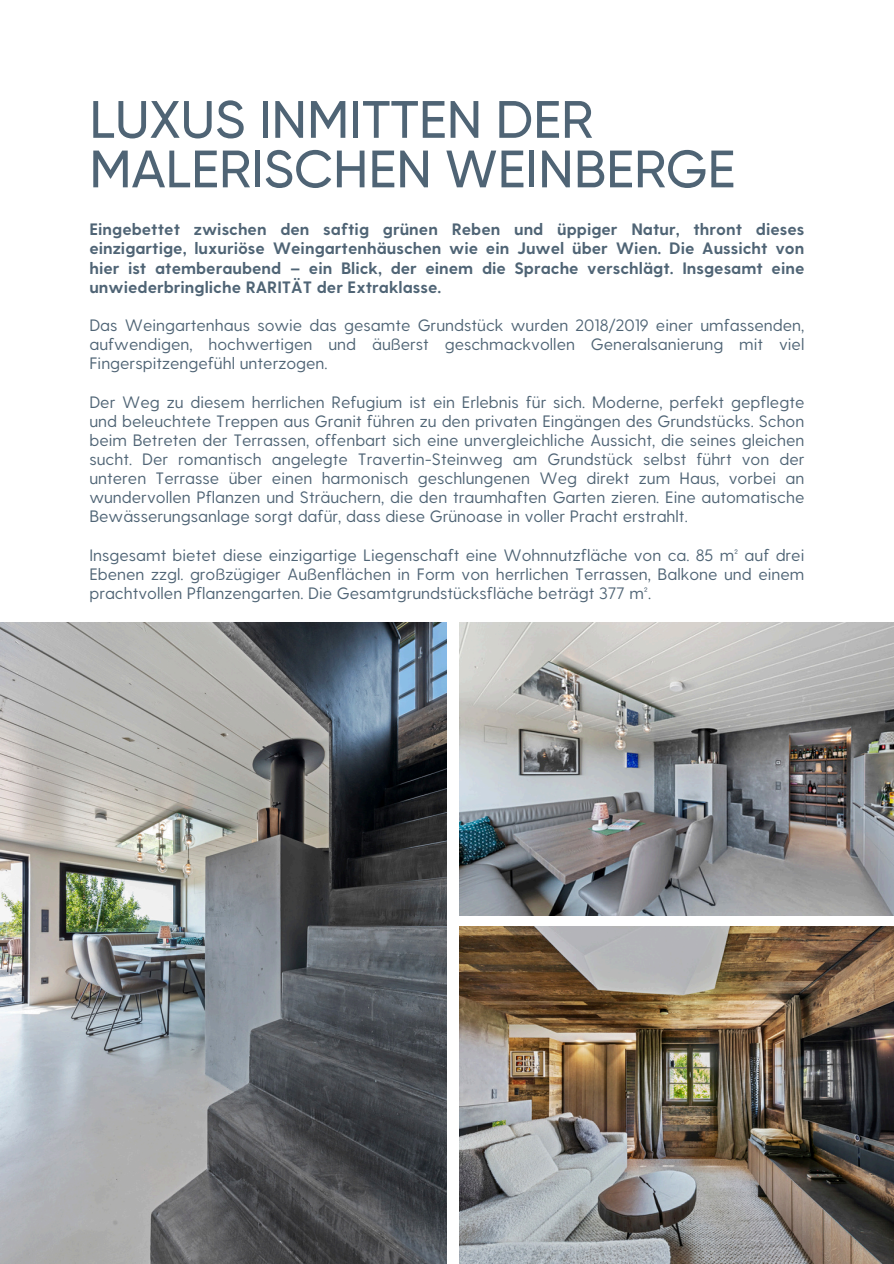
<style>
.page{position:relative;width:894px;height:1264px;background:#fff}
.page>*{position:absolute;margin:0;border:0;box-sizing:border-box;transform-origin:0 0}
.t1{font:500 52.5px/49.5px "Gilroy";color:#4f6475}
.t2{font:16.5px/19.2px "Greycliff CF";color:#4f6475;text-align:justify}
.t3{font:700 16.5px/19.2px "Greycliff CF";color:#4f6475;text-align:justify}
</style>
<div class="page">
<img style="left:0;top:622px;width:446px;height:641px">
<img style="left:459px;top:622px;width:434px;height:293px">
<img style="left:459px;top:926px;width:434px;height:337px">
<p class="t1" style="left:89px;top:95px;width:647px">LUXUS INMITTEN DER<br>MALERISCHEN WEINBERGE</p>
<p class="t3" style="left:89px;top:219px;width:716px">Eingebettet zwischen den saftig grünen Reben und üppiger Natur, thront dieses einzigartige, luxuriöse Weingartenhäuschen wie ein Juwel über Wien. Die Aussicht von hier ist atemberaubend – ein Blick, der einem die Sprache verschlägt. Insgesamt eine unwiederbringliche RARITÄT der Extraklasse.</p>
<p class="t2" style="left:89px;top:315px;width:716px">Das Weingartenhaus sowie das gesamte Grundstück wurden 2018/2019 einer umfassenden, aufwendigen, hochwertigen und äußerst geschmackvollen Generalsanierung mit viel Fingerspitzengefühl unterzogen.</p>
<p class="t2" style="left:89px;top:391px;width:716px">Der Weg zu diesem herrlichen Refugium ist ein Erlebnis für sich. Moderne, perfekt gepflegte und beleuchtete Treppen aus Granit führen zu den privaten Eingängen des Grundstücks. Schon beim Betreten der Terrassen, offenbart sich eine unvergleichliche Aussicht, die seines gleichen sucht. Der romantisch angelegte Travertin-Steinweg am Grundstück selbst führt von der unteren Terrasse über einen harmonisch geschlungenen Weg direkt zum Haus, vorbei an wundervollen Pflanzen und Sträuchern, die den traumhaften Garten zieren. Eine automatische Bewässerungsanlage sorgt dafür, dass diese Grünoase in voller Pracht erstrahlt.</p>
<p class="t2" style="left:89px;top:544px;width:716px">Insgesamt bietet diese einzigartige Liegenschaft eine Wohnnutzfläche von ca. 85 m² auf drei Ebenen zzgl. großzügiger Außenflächen in Form von herrlichen Terrassen, Balkone und einem prachtvollen Pflanzengarten. Die Gesamtgrundstücksfläche beträgt 377 m².</p>
</div>
